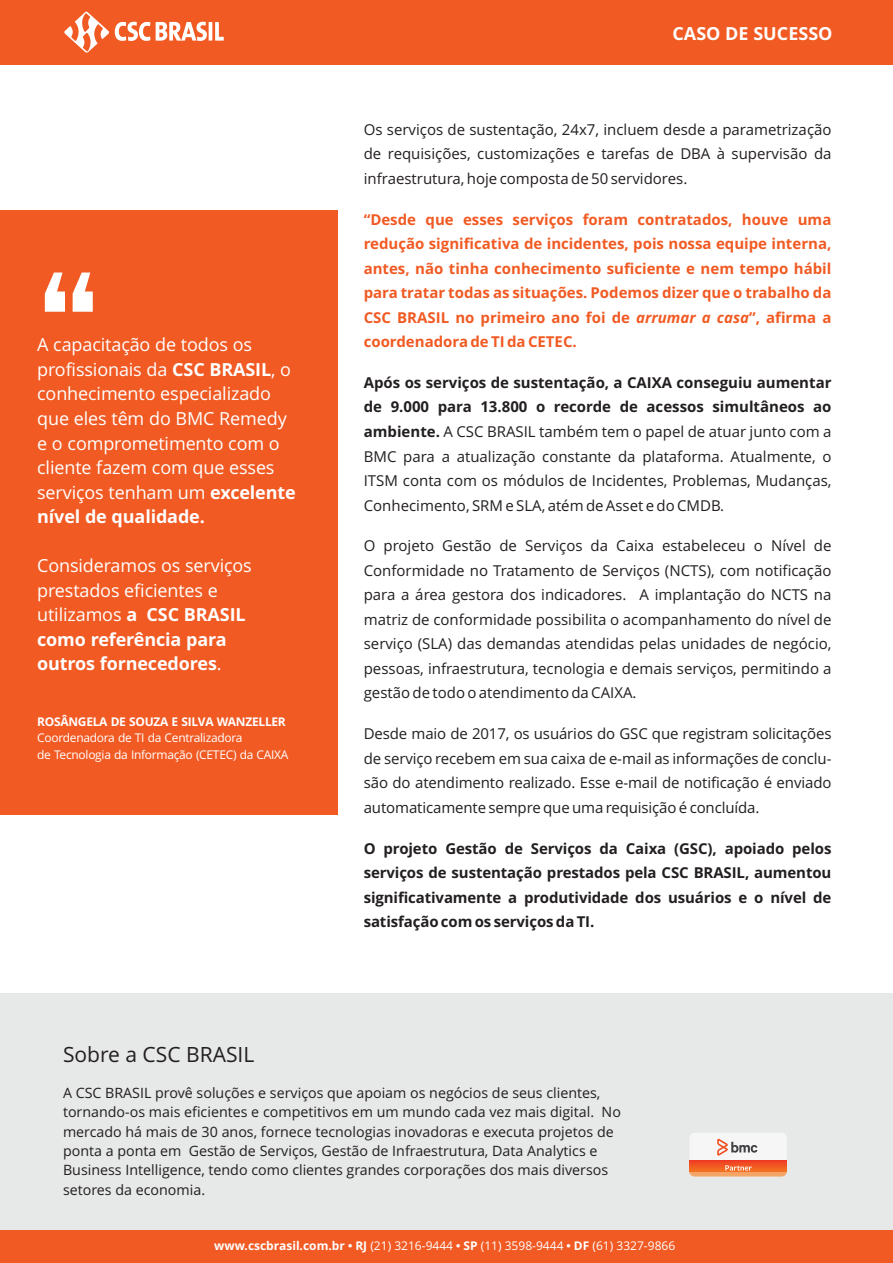
<style>
.page{position:relative;width:893px;height:1263px;background:#fff}
.page>*{position:absolute;margin:0;border:0;box-sizing:border-box;transform-origin:0 0}
.t1{font:700 190.2px "Bebas Neue";color:#fff}
.t2{font:21px "Open Sans";color:#231f20}
.t3{font:18px/24.5px "Open Sans";letter-spacing:-.01em;color:#fff}
.t4{font:700 18px "Open Sans";color:#fff}
.t5{font:15px/24.5px "Open Sans";color:#231f20;text-align:justify}
.t6{font:700 15px/24.5px "Open Sans";color:#f15a23;text-align:justify}
.t7{font:700 15px/24.5px "Open Sans";letter-spacing:-.01em;color:#231f20;text-align:justify}
.t8{font:14.25px/19.4px "Open Sans";color:#231f20}
.t9{font:12px/16.4px "Open Sans";letter-spacing:-.025em;color:#fff}
.t10{font:12px "Open Sans";color:#fff}
.t11{font:700 12px "Open Sans";letter-spacing:-.025em;color:#fff}
.s1{font-weight:700}
.s2{font-style:italic}
.s3{font-family:"Arial";font-weight:700}
</style>
<div class="page">
<div style="left:0;top:0;width:893px;height:64px;background:#f15a23"></div>
<svg style="left:64px;top:11px;width:160px;height:42px"></svg>
<div style="left:0;top:993px;width:893px;height:238px;background:#e7e8e8"></div>
<svg style="left:689px;top:1133px;width:98px;height:43px;fill:#f6f6f7"></svg>
<svg style="left:717px;top:1139px;width:40px;height:16px"></svg>
<svg style="left:692px;top:1165px;width:92px;height:12px"></svg>
<div style="left:0;top:211px;width:337px;height:604px;background:#f15a23"></div>
<div style="left:0;top:1231px;width:893px;height:32px;background:#f15a23"></div>
<p class="t4" style="left:672px;top:26px;width:162px">CASO DE SUCESSO</p>
<h1 class="t1" style="left:37px;top:263px;width:65px">“</h1>
<p class="t3" style="left:37px;top:334px;width:260px">A capacitação de todos os profissionais da <span class="s1">CSC BRASIL</span>, o conhecimento especializado que eles têm do BMC Remedy e o comprometimento com o cliente fazem com que esses serviços tenham um <span class="s1">excelente nível de qualidade.</span></p>
<p class="t3" style="left:37px;top:555px;width:216px">Consideramos os serviços prestados eficientes e utilizamos <span class="s1">a CSC BRASIL como referência para outros fornecedores</span>.</p>
<p class="t11" style="left:37px;top:717px;width:250px">ROSÂNGELA DE SOUZA E SILVA WANZELLER</p>
<p class="t9" style="left:37px;top:731px;width:253px">Coordenadora de TI da Centralizadora<br>de Tecnologia da Informação (CETEC) da CAIXA</p>
<p class="t5" style="left:364px;top:118px;width:469px">Os serviços de sustentação, 24x7, incluem desde a parametrização de requisições, customizações e tarefas de DBA à supervisão da infraestrutura, hoje composta de 50 servidores.</p>
<p class="t6" style="left:364px;top:208px;width:469px">“Desde que esses serviços foram contratados, houve uma redução significativa de incidentes, pois nossa equipe interna, antes, não tinha conhecimento suficiente e nem tempo hábil para tratar todas as situações. Podemos dizer que o trabalho da CSC BRASIL no primeiro ano foi de <span class="s2">arrumar a casa</span>”, afirma a coordenadora de TI da CETEC.</p>
<p class="t5" style="left:364px;top:372px;width:469px"><span class="s1">Após os serviços de sustentação, a CAIXA conseguiu aumentar de 9.000 para 13.800 o recorde de acessos simultâneos ao ambiente.</span> A CSC BRASIL também tem o papel de atuar junto com a BMC para a atualização constante da plataforma. Atualmente, o ITSM conta com os módulos de Incidentes, Problemas, Mudanças, Conhecimento, SRM e SLA, atém de Asset e do CMDB.</p>
<p class="t5" style="left:364px;top:535px;width:469px">O projeto Gestão de Serviços da Caixa estabeleceu o Nível de Conformidade no Tratamento de Serviços (NCTS), com notificação para a área gestora dos indicadores. A implantação do NCTS na matriz de conformidade possibilita o acompanhamento do nível de serviço (SLA) das demandas atendidas pelas unidades de negócio, pessoas, infraestrutura, tecnologia e demais serviços, permitindo a gestão de todo o atendimento da CAIXA.</p>
<p class="t5" style="left:364px;top:723px;width:469px">Desde maio de 2017, os usuários do GSC que registram solicitações de serviço recebem em sua caixa de e-mail as informações de conclu&shy;são do atendimento realizado. Esse e-mail de notificação é enviado automaticamente sempre que uma requisição é concluída.</p>
<p class="t7" style="left:364px;top:837px;width:469px">O projeto Gestão de Serviços da Caixa (GSC), apoiado pelos serviços de sustentação prestados pela CSC BRASIL, aumentou significativamente a produtividade dos usuários e o nível de satisfação com os serviços da TI.</p>
<h2 class="t2" style="left:63px;top:1045px;width:193px">Sobre a CSC BRASIL</h2>
<p class="t8" style="left:63px;top:1084px;width:559px">A CSC BRASIL provê soluções e serviços que apoiam os negócios de seus clientes, tornando-os mais eficientes e competitivos em um mundo cada vez mais digital. No mercado há mais de 30 anos, fornece tecnologias inovadoras e executa projetos de ponta a ponta em Gestão de Serviços, Gestão de Infraestrutura, Data Analytics e Business Intelligence, tendo como clientes grandes corporações dos mais diversos setores da economia.</p>
<p class="t10" style="left:214px;top:1241px;width:462px"><span class="s1">www.cscbrasil.com.br</span> <span class="s3">•</span> <span class="s1">RJ</span> (21) 3216-9444 <span class="s3">•</span> <span class="s1">SP</span> (11) 3598-9444 <span class="s3">•</span> <span class="s1">DF</span> (61) 3327-9866</p>
</div>
